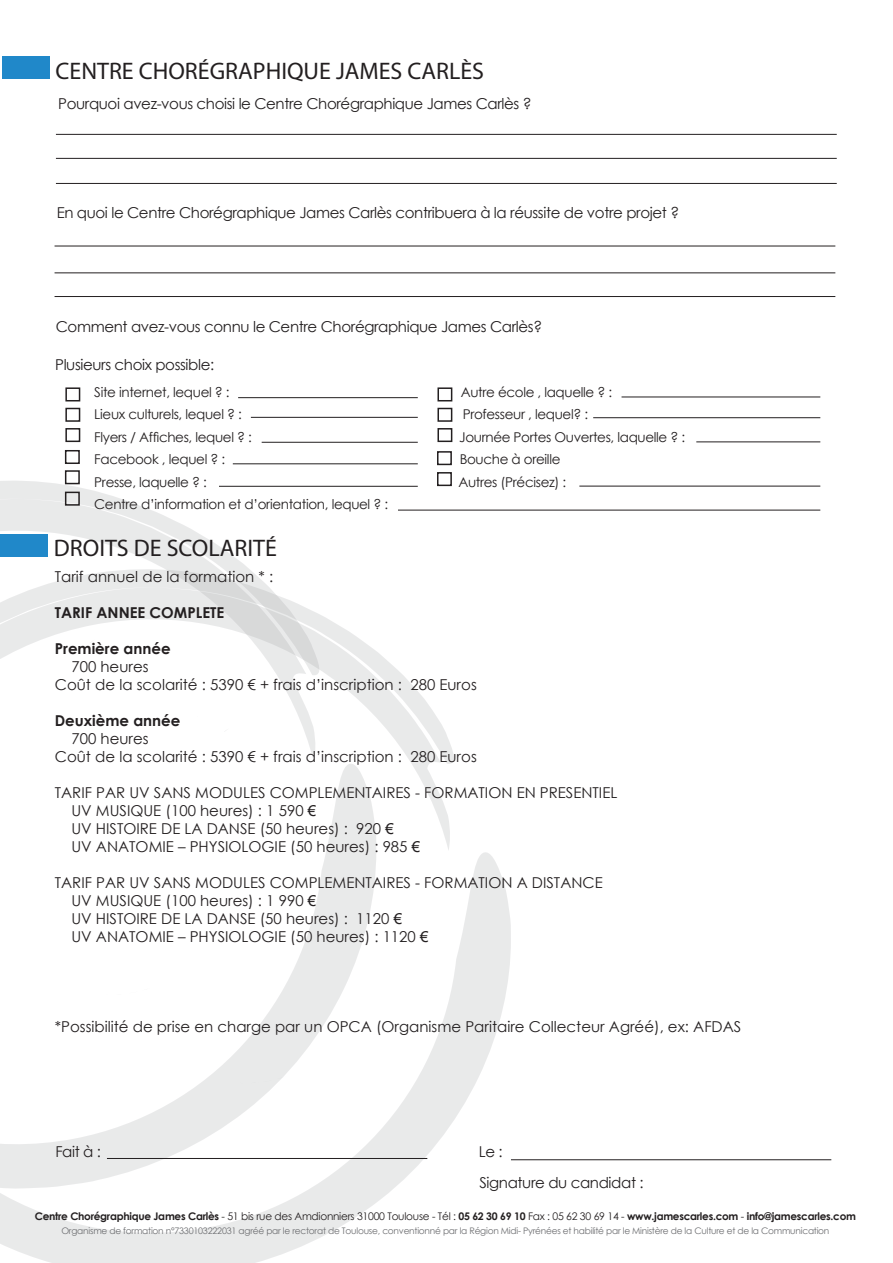
<style>
.page{position:relative;width:893px;height:1263px;background:#fff}
.page>*{position:absolute;margin:0;border:0;box-sizing:border-box;transform-origin:0 0}
.t1{font:24px "Myriad Pro";color:#231f20}
.t2{font:15px "Century Gothic";color:#231f20}
.t3{font:15px "Century Gothic";letter-spacing:-.025em;color:#231f20}
.t4{font:700 15px "Century Gothic";color:#231f20}
.t5{font:13.5px "Century Gothic";letter-spacing:-.025em;color:#231f20}
.t6{font:700 10.5px "Century Gothic";letter-spacing:-.025em;color:#231f20}
.t7{font:9px "Century Gothic";letter-spacing:-.025em;color:#6c6d70}
.s1{font-family:"Arial"}
.s2{font-weight:400}
</style>
<div class="page">
<svg style="left:0;top:476px;width:376px;height:89px"></svg>
<svg style="left:0;top:565px;width:511px;height:698px"></svg>
<svg style="left:236px;top:1075px;width:54px;height:9px"></svg>
<svg style="left:224px;top:728px;width:5px;height:4px"></svg>
<hr style="left:56px;top:158px;width:781px;height:1px;background:#231f20">
<hr style="left:56px;top:134px;width:781px;height:1px;background:#231f20">
<hr style="left:56px;top:183px;width:781px;height:1px;background:#231f20">
<div style="left:65px;top:387px;width:15px;height:14px;border:2px solid #231f20"></div>
<div style="left:437px;top:387px;width:15px;height:14px;border:2px solid #231f20"></div>
<div style="left:65px;top:450px;width:15px;height:14px;border:2px solid #231f20"></div>
<div style="left:65px;top:408px;width:15px;height:14px;border:2px solid #231f20"></div>
<div style="left:437px;top:408px;width:15px;height:14px;border:2px solid #231f20"></div>
<div style="left:65px;top:470px;width:15px;height:14px;border:2px solid #231f20"></div>
<div style="left:437px;top:451px;width:15px;height:14px;border:2px solid #231f20"></div>
<div style="left:65px;top:492px;width:15px;height:14px;border:2px solid #231f20"></div>
<div style="left:437px;top:428px;width:15px;height:14px;border:2px solid #231f20"></div>
<div style="left:65px;top:428px;width:15px;height:14px;border:2px solid #231f20"></div>
<hr style="left:511px;top:1159px;width:320px;height:1px;background:#231f20">
<hr style="left:55px;top:246px;width:780px;height:1px;background:#231f20">
<hr style="left:55px;top:273px;width:780px;height:1px;background:#231f20">
<hr style="left:55px;top:296px;width:780px;height:1px;background:#231f20">
<div style="left:437px;top:472px;width:15px;height:14px;border:2px solid #231f20"></div>
<hr style="left:107px;top:1158px;width:320px;height:1px;background:#231f20">
<hr style="left:238px;top:397px;width:180px;height:1px;background:#231f20">
<hr style="left:251px;top:417px;width:167px;height:1px;background:#231f20">
<hr style="left:262px;top:442px;width:156px;height:1px;background:#231f20">
<hr style="left:219px;top:486px;width:199px;height:1px;background:#231f20">
<hr style="left:233px;top:464px;width:185px;height:1px;background:#231f20">
<hr style="left:398px;top:510px;width:422px;height:1px;background:#231f20">
<hr style="left:621px;top:397px;width:199px;height:1px;background:#231f20">
<hr style="left:696px;top:442px;width:124px;height:1px;background:#231f20">
<hr style="left:593px;top:417px;width:227px;height:1px;background:#231f20">
<hr style="left:579px;top:486px;width:241px;height:1px;background:#231f20">
<div style="left:2px;top:57px;width:48px;height:22px;background:#2088c9"></div>
<div style="left:0;top:534px;width:48px;height:22px;background:#2088c9"></div>
<p class="t1" style="left:56px;top:56px;width:430px">CENTRE CHORÉGRAPHIQUE JAMES CARLÈS</p>
<p class="t3" style="left:58px;top:93px;width:475px">Pourquoi avez-vous choisi le Centre Chorégraphique James Carlès ?</p>
<p class="t3" style="left:57px;top:202px;width:624px">En quoi le Centre Chorégraphique James Carlès contribuera à la réussite de votre projet ?</p>
<p class="t3" style="left:56px;top:317px;width:488px">Comment avez-vous connu le Centre Chorégraphique James Carlès?</p>
<p class="t3" style="left:55px;top:354px;width:161px">Plusieurs choix possible:</p>
<p class="t5" style="left:94px;top:382px;width:137px">Site internet, lequel ? :</p>
<p class="t5" style="left:461px;top:382px;width:153px">Autre école , laquelle ? :</p>
<p class="t5" style="left:94px;top:405px;width:149px">Lieux culturels, lequel ? :</p>
<p class="t5" style="left:463px;top:405px;width:127px">Professeur , lequel? :</p>
<p class="t5" style="left:94px;top:427px;width:159px">Flyers / Affiches, lequel ? :</p>
<p class="t5" style="left:459px;top:427px;width:228px">Journée Portes Ouvertes, laquelle ? :</p>
<p class="t5" style="left:94px;top:450px;width:132px">Facebook , lequel ? :</p>
<p class="t5" style="left:460px;top:450px;width:102px">Bouche à oreille</p>
<p class="t5" style="left:94px;top:472px;width:114px">Presse, laquelle ? :</p>
<p class="t5" style="left:458px;top:472px;width:109px">Autres (Précisez) :</p>
<p class="t5" style="left:94px;top:495px;width:295px">Centre d’information et d’orientation, lequel ? :</p>
<p class="t1" style="left:54px;top:533px;width:225px">DROITS DE SCOLARITÉ</p>
<p class="t2" style="left:55px;top:566px;width:220px">Tarif annuel de la formation * :</p>
<p class="t4" style="left:55px;top:601px;width:171px">TARIF ANNEE COMPLETE</p>
<p class="t4" style="left:55px;top:637px;width:117px">Première année</p>
<p class="t2" style="left:71px;top:656px;width:79px">700 heures</p>
<p class="t2" style="left:55px;top:674px;width:423px">Coût de la scolarité : 5390 € + frais d’inscription : 280 Euros</p>
<p class="t4" style="left:55px;top:709px;width:127px">Deuxième année</p>
<p class="t2" style="left:71px;top:728px;width:79px">700 heures</p>
<p class="t2" style="left:55px;top:746px;width:423px">Coût de la scolarité : 5390 € + frais d’inscription : 280 Euros</p>
<p class="t2" style="left:55px;top:782px;width:564px">TARIF PAR UV SANS MODULES COMPLEMENTAIRES - FORMATION EN PRESENTIEL</p>
<p class="t2" style="left:71px;top:800px;width:246px">UV MUSIQUE (100 heures) : 1 590 <span class="s1">€</span></p>
<p class="t2" style="left:71px;top:818px;width:324px">UV HISTOIRE DE LA DANSE (50 heures) : 920 <span class="s1">€</span></p>
<p class="t2" style="left:71px;top:836px;width:350px">UV ANATOMIE – PHYSIOLOGIE (50 heures) : 985 <span class="s1">€</span></p>
<p class="t2" style="left:55px;top:872px;width:549px">TARIF PAR UV SANS MODULES COMPLEMENTAIRES - FORMATION A DISTANCE</p>
<p class="t2" style="left:71px;top:890px;width:246px">UV MUSIQUE (100 heures) : 1 990 <span class="s1">€</span></p>
<p class="t2" style="left:71px;top:908px;width:332px">UV HISTOIRE DE LA DANSE (50 heures) : 1120 <span class="s1">€</span></p>
<p class="t2" style="left:71px;top:926px;width:358px">UV ANATOMIE – PHYSIOLOGIE (50 heures) : 1120 <span class="s1">€</span></p>
<p class="t2" style="left:55px;top:1016px;width:688px">*Possibilité de prise en charge par un OPCA (Organisme Paritaire Collecteur Agréé), ex: AFDAS</p>
<p class="t2" style="left:55px;top:1141px;width:47px">Fait à :</p>
<p class="t2" style="left:479px;top:1141px;width:25px">Le :</p>
<p class="t3" style="left:479px;top:1172px;width:166px">Signature du candidat :</p>
<p class="t6" style="left:35px;top:1208px;width:823px">Centre Chorégraphique James Carlès <span class="s2">- 51 bis rue des Amdionniers 31000 Toulouse - Tél :</span> 05 62 30 69 10 <span class="s2">Fax : 05 62 30 69 14 -</span> www.jamescarles.com <span class="s2">-</span> info@jamescarles.com</p>
<p class="t7" style="left:61px;top:1224px;width:770px">Organisme de formation n°7330103222031 agréé par le rectorat de Toulouse, conventionné par la Région Midi- Pyrénées et habilité par le Ministère de la Culture et de la Communication</p>
</div>
